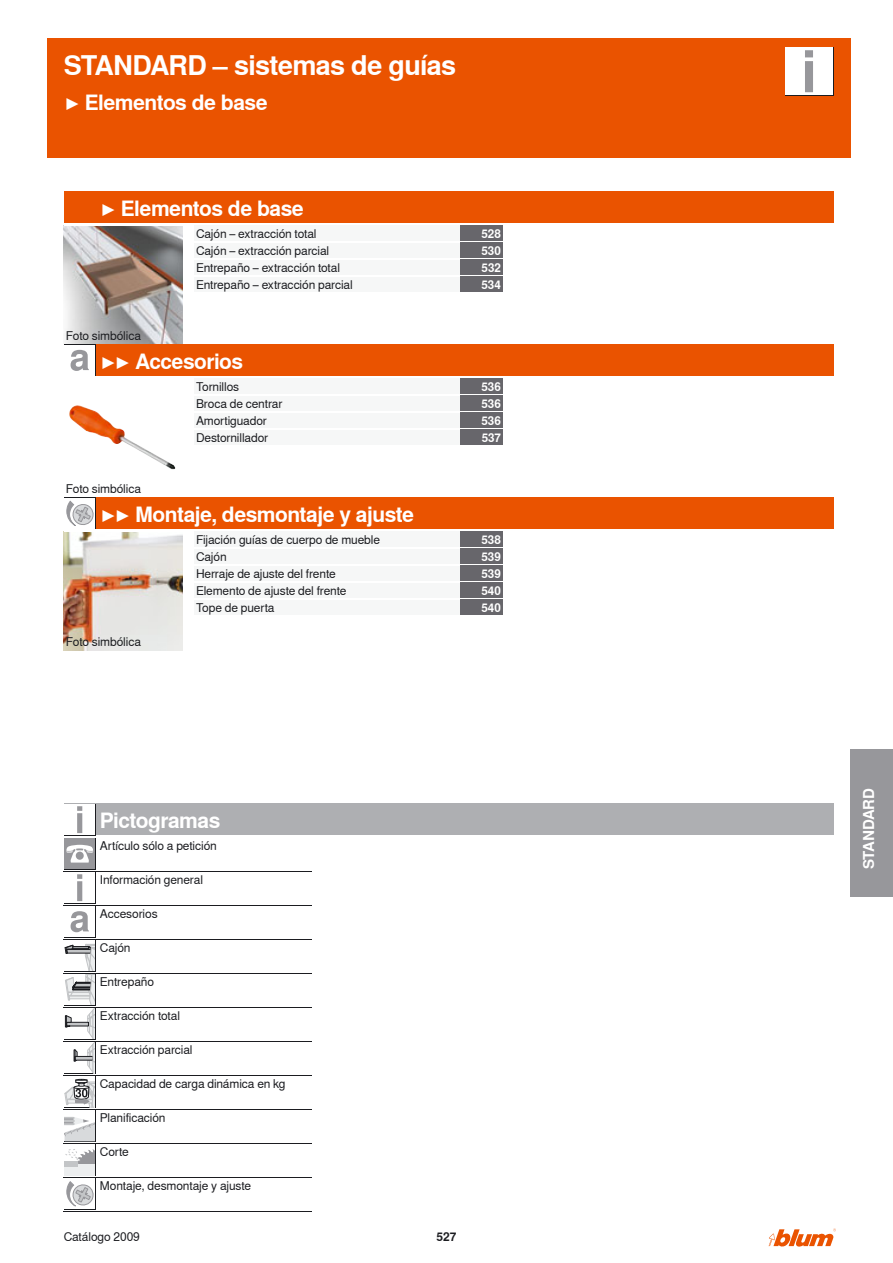
<style>
.page{position:relative;width:893px;height:1263px;background:#fff}
.page>*{position:absolute;margin:0;border:0;box-sizing:border-box;transform-origin:0 0}
.t1{font:700 27px "Nimbus Sans Global";letter-spacing:-.025em;color:#fff}
.t2{font:700 21px "Nimbus Sans Global";letter-spacing:-.025em;color:#fff}
.t3{font:700 15px "Nimbus Sans Global";letter-spacing:-.02em;color:#fff}
.t4{font:12px/17px "Nimbus Sans Global";letter-spacing:-.01em;color:#1b1c20}
.t5{font:700 12px/17px "Nimbus Sans Global";color:#fff;text-align:justify}
.t6{font:700 12px "Nimbus Sans Global";color:#1b1c20}
</style>
<div class="page">
<div style="left:47px;top:38px;width:803px;height:119px;background:#ea5300"></div>
<img style="left:64px;top:226px;width:119px;height:118px">
<img style="left:69px;top:405px;width:106px;height:64px">
<img style="left:64px;top:532px;width:119px;height:119px">
<svg style="left:769px;top:1228px;width:67px;height:19px"></svg>
<svg style="left:785px;top:47px;width:48px;height:49px"></svg>
<div style="left:785px;top:48px;width:48px;height:47px;background:#fff"></div>
<svg style="left:805px;top:50px;width:8px;height:42px"></svg>
<div style="left:64px;top:191px;width:769px;height:34px;background:#ea5300"></div>
<hr style="left:64px;top:223px;width:769px;height:2px;background:#fff">
<div style="left:64px;top:344px;width:769px;height:34px;background:#ea5300"></div>
<hr style="left:64px;top:376px;width:769px;height:2px;background:#fff">
<svg style="left:64px;top:344px;width:32px;height:32px"></svg>
<div style="left:65px;top:345px;width:30px;height:31px;background:#fff"></div>
<svg style="left:71px;top:350px;width:18px;height:21px"></svg>
<div style="left:64px;top:497px;width:769px;height:34px;background:#ea5300"></div>
<hr style="left:64px;top:529px;width:769px;height:2px;background:#fff">
<svg style="left:64px;top:497px;width:32px;height:32px"></svg>
<div style="left:65px;top:498px;width:30px;height:31px;background:#fff"></div>
<svg style="left:66px;top:501px;width:28px;height:25px"></svg>
<div style="left:64px;top:804px;width:769px;height:34px;background:#aeafb2"></div>
<hr style="left:64px;top:836px;width:769px;height:2px;background:#fff">
<svg style="left:64px;top:804px;width:32px;height:32px"></svg>
<div style="left:65px;top:804px;width:30px;height:31px;background:#fff"></div>
<svg style="left:77px;top:806px;width:5px;height:27px"></svg>
<div style="left:194px;top:225px;width:266px;height:17px;background:#f6f7f7"></div>
<div style="left:194px;top:242px;width:266px;height:17px;background:#f6f7f7"></div>
<div style="left:460px;top:225px;width:43px;height:17px;background:#67666b"></div>
<hr style="left:194px;top:241px;width:309px;height:1px;background:#fff">
<div style="left:194px;top:259px;width:266px;height:17px;background:#f6f7f7"></div>
<div style="left:194px;top:276px;width:266px;height:17px;background:#f6f7f7"></div>
<div style="left:460px;top:242px;width:43px;height:17px;background:#67666b"></div>
<hr style="left:194px;top:258px;width:309px;height:1px;background:#fff">
<div style="left:460px;top:259px;width:43px;height:17px;background:#67666b"></div>
<hr style="left:194px;top:275px;width:309px;height:1px;background:#fff">
<div style="left:460px;top:276px;width:43px;height:17px;background:#67666b"></div>
<hr style="left:194px;top:292px;width:309px;height:1px;background:#fff">
<div style="left:194px;top:378px;width:266px;height:17px;background:#f6f7f7"></div>
<div style="left:194px;top:395px;width:266px;height:17px;background:#f6f7f7"></div>
<div style="left:460px;top:378px;width:43px;height:17px;background:#67666b"></div>
<hr style="left:194px;top:394px;width:309px;height:1px;background:#fff">
<div style="left:194px;top:412px;width:266px;height:17px;background:#f6f7f7"></div>
<div style="left:194px;top:429px;width:266px;height:17px;background:#f6f7f7"></div>
<div style="left:460px;top:395px;width:43px;height:17px;background:#67666b"></div>
<hr style="left:194px;top:411px;width:309px;height:1px;background:#fff">
<div style="left:460px;top:412px;width:43px;height:17px;background:#67666b"></div>
<hr style="left:194px;top:428px;width:309px;height:1px;background:#fff">
<div style="left:460px;top:429px;width:43px;height:17px;background:#67666b"></div>
<hr style="left:194px;top:445px;width:309px;height:1px;background:#fff">
<div style="left:194px;top:531px;width:266px;height:18px;background:#f6f7f7"></div>
<div style="left:194px;top:549px;width:266px;height:17px;background:#f6f7f7"></div>
<div style="left:460px;top:531px;width:43px;height:18px;background:#67666b"></div>
<hr style="left:194px;top:547px;width:309px;height:2px;background:#fff">
<div style="left:194px;top:566px;width:266px;height:17px;background:#f6f7f7"></div>
<div style="left:194px;top:583px;width:266px;height:17px;background:#f6f7f7"></div>
<div style="left:194px;top:600px;width:266px;height:17px;background:#f6f7f7"></div>
<div style="left:460px;top:549px;width:43px;height:17px;background:#67666b"></div>
<hr style="left:194px;top:564px;width:309px;height:2px;background:#fff">
<div style="left:460px;top:566px;width:43px;height:17px;background:#67666b"></div>
<hr style="left:194px;top:581px;width:309px;height:2px;background:#fff">
<div style="left:460px;top:583px;width:43px;height:17px;background:#67666b"></div>
<hr style="left:194px;top:598px;width:309px;height:2px;background:#fff">
<div style="left:460px;top:600px;width:43px;height:17px;background:#67666b"></div>
<hr style="left:194px;top:615px;width:309px;height:2px;background:#fff">
<svg style="left:64px;top:838px;width:32px;height:32px"></svg>
<div style="left:65px;top:838px;width:30px;height:31px;background:#97979b"></div>
<svg style="left:66px;top:845px;width:27px;height:18px"></svg>
<hr style="left:64px;top:871px;width:248px;height:1px;background:#1b1c20">
<svg style="left:64px;top:872px;width:32px;height:32px"></svg>
<div style="left:65px;top:872px;width:30px;height:31px;background:#fff"></div>
<svg style="left:77px;top:874px;width:5px;height:27px"></svg>
<hr style="left:64px;top:905px;width:248px;height:1px;background:#1b1c20">
<svg style="left:64px;top:906px;width:32px;height:32px"></svg>
<div style="left:65px;top:906px;width:30px;height:31px;background:#fff"></div>
<svg style="left:71px;top:911px;width:18px;height:21px"></svg>
<hr style="left:64px;top:939px;width:248px;height:1px;background:#1b1c20">
<svg style="left:64px;top:940px;width:32px;height:32px"></svg>
<div style="left:65px;top:940px;width:30px;height:31px;background:#fff"></div>
<hr style="left:64px;top:973px;width:248px;height:1px;background:#1b1c20">
<svg style="left:64px;top:974px;width:32px;height:32px"></svg>
<hr style="left:64px;top:1007px;width:248px;height:1px;background:#1b1c20">
<svg style="left:64px;top:1008px;width:32px;height:32px"></svg>
<hr style="left:64px;top:1041px;width:248px;height:1px;background:#1b1c20">
<svg style="left:64px;top:1042px;width:32px;height:32px"></svg>
<svg style="left:65px;top:944px;width:30px;height:129px"></svg>
<hr style="left:64px;top:1075px;width:248px;height:1px;background:#1b1c20">
<svg style="left:64px;top:1076px;width:32px;height:32px"></svg>
<div style="left:65px;top:1076px;width:30px;height:31px;background:#fff"></div>
<svg style="left:65px;top:1079px;width:30px;height:28px"></svg>
<hr style="left:64px;top:1109px;width:248px;height:1px;background:#1b1c20">
<svg style="left:64px;top:1110px;width:32px;height:32px"></svg>
<div style="left:65px;top:1111px;width:30px;height:30px;background:#fff"></div>
<svg style="left:65px;top:1117px;width:30px;height:24px"></svg>
<hr style="left:64px;top:1143px;width:248px;height:1px;background:#1b1c20">
<svg style="left:64px;top:1144px;width:32px;height:32px"></svg>
<div style="left:65px;top:1145px;width:30px;height:30px;background:#fff"></div>
<svg style="left:65px;top:1149px;width:30px;height:15px"></svg>
<div style="left:65px;top:1164px;width:30px;height:11px;background:#eceeef"></div>
<div style="left:65px;top:1161px;width:13px;height:5px;background:#c3c5c7"></div>
<hr style="left:64px;top:1177px;width:248px;height:1px;background:#1b1c20">
<svg style="left:64px;top:1178px;width:32px;height:32px"></svg>
<div style="left:65px;top:1179px;width:30px;height:30px;background:#fff"></div>
<svg style="left:66px;top:1181px;width:29px;height:29px"></svg>
<hr style="left:64px;top:1211px;width:248px;height:1px;background:#1b1c20">
<div style="left:850px;top:749px;width:43px;height:148px;background:#97979b"></div>
<h1 class="t1" style="left:64px;top:49px;width:394px">STANDARD – sistemas de guías</h1>
<h2 class="t2" style="left:64px;top:89px;width:205px">▶ Elementos de base</h2>
<h2 class="t2" style="left:100px;top:195px;width:205px">▶ Elementos de base</h2>
<p class="t4" style="left:66px;top:327px;width:77px">Foto simbólica</p>
<p class="t4" style="left:196px;top:225px;width:135px">Cajón – extracción total<br>Cajón – extracción parcial</p>
<p class="t5" style="left:482px;top:225px;width:21px">528</p>
<p class="t4" style="left:196px;top:259px;width:158px">Entrepaño – extracción total<br>Entrepaño – extracción parcial</p>
<p class="t5" style="left:481px;top:242px;width:21px">530<br>532<br>534</p>
<h2 class="t2" style="left:100px;top:349px;width:145px">▶▶ Accesorios</h2>
<p class="t4" style="left:66px;top:480px;width:77px">Foto simbólica</p>
<p class="t4" style="left:196px;top:378px;width:88px">Tornillos<br>Broca de centrar</p>
<p class="t5" style="left:481px;top:378px;width:21px">536</p>
<p class="t4" style="left:196px;top:412px;width:74px">Amortiguador<br>Destornillador</p>
<p class="t5" style="left:481px;top:395px;width:21px">536<br>536<br>537</p>
<h2 class="t2" style="left:100px;top:502px;width:316px">▶▶ Montaje, desmontaje y ajuste</h2>
<p class="t4" style="left:66px;top:633px;width:77px">Foto simbólica</p>
<p class="t4" style="left:196px;top:531px;width:186px">Fijación guías de cuerpo de mueble<br>Cajón</p>
<p class="t5" style="left:481px;top:531px;width:21px">538</p>
<p class="t4" style="left:196px;top:565px;width:152px">Herraje de ajuste del frente<br>Elemento de ajuste del frente<br>Tope de puerta</p>
<p class="t5" style="left:481px;top:548px;width:21px">539<br>539<br>540<br>540</p>
<h2 class="t2" style="left:100px;top:808px;width:122px">Pictogramas</h2>
<p class="t4" style="left:100px;top:837px;width:118px">Artículo sólo a petición</p>
<p class="t4" style="left:100px;top:871px;width:105px">Información general</p>
<p class="t4" style="left:100px;top:905px;width:59px">Accesorios</p>
<p class="t4" style="left:100px;top:939px;width:32px">Cajón</p>
<p class="t4" style="left:100px;top:973px;width:56px">Entrepaño</p>
<p class="t4" style="left:100px;top:1007px;width:82px">Extracción total</p>
<p class="t4" style="left:100px;top:1041px;width:94px">Extracción parcial</p>
<p class="t4" style="left:100px;top:1075px;width:187px">Capacidad de carga dinámica en kg</p>
<p class="t4" style="left:100px;top:1109px;width:67px">Planificación</p>
<p class="t4" style="left:100px;top:1143px;width:31px">Corte</p>
<p class="t4" style="left:100px;top:1177px;width:153px">Montaje, desmontaje y ajuste</p>
<p class="t4" style="left:64px;top:1228px;width:78px">Catálogo 2009</p>
<p class="t6" style="left:437px;top:1230px;width:21px">527</p>
<p class="t3" style="left:859px;top:869px;width:82px;rotate:-90deg">STANDARD</p>
</div>
